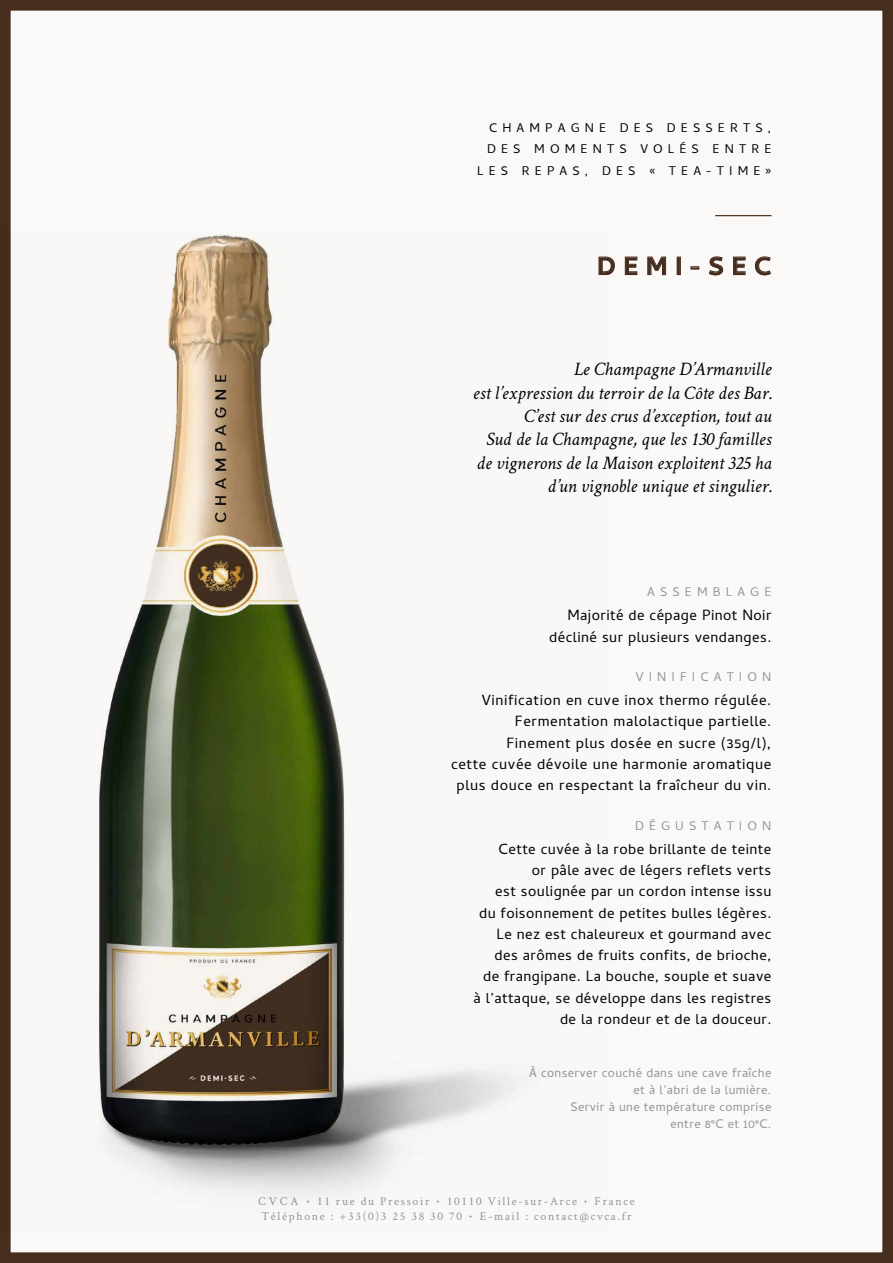
<style>
.page{position:relative;width:893px;height:1263px;background:#faf9f8}
.page>*{position:absolute;margin:0;border:0;box-sizing:border-box;transform-origin:0 0}
.t1{font:700 25.5px "Cambay";letter-spacing:.3em;color:#472d1d}
.t2{font:italic 19.2px/23.4px "Crimson Text";color:#000;text-align:right}
.t3{font:15px/21.3px "Cambay";letter-spacing:.03em;color:#000;text-align:right}
.t4{font:12.75px/17px "Cambay";letter-spacing:.03em;color:#969495;text-align:right}
.t5{font:12.75px/21.3px "Cambay";letter-spacing:.4em;color:#000;text-align:right}
.t6{font:12.75px "Cambay";letter-spacing:.4em;color:#969495}
.t7{font:12px/15.6px "Crimson Text";letter-spacing:.14em;color:#969495}
.s1{font-family:"Cambay"}
</style>
<div class="page">
<svg style="left:610px;top:257px;width:5px;height:17px"></svg>
<svg style="left:624px;top:256px;width:14px;height:19px"></svg>
<svg style="left:647px;top:256px;width:19px;height:19px"></svg>
<div style="left:677px;top:257px;width:4px;height:18px;border:1px solid #472d1d"></div>
<svg style="left:691px;top:266px;width:8px;height:3px"></svg>
<svg style="left:708px;top:256px;width:16px;height:20px"></svg>
<svg style="left:733px;top:256px;width:13px;height:19px"></svg>
<svg style="left:755px;top:256px;width:16px;height:20px"></svg>
<hr style="left:715px;top:215px;width:56px;height:1px;background:#472d1d">
<div style="left:0;top:0;width:893px;height:1263px;border:11px solid #472d1d"></div>
<img style="left:0;top:228px;width:610px;height:1005px">
<p class="t5" style="left:477px;top:117px;width:296px">CHAMPAGNE DES DESSERTS,<br>DES MOMENTS VOLÉS ENTRE<br>LES REPAS, DES « TEA-TIME»</p>
<h1 class="t1" style="left:597px;top:251px;width:176px">DEMI-SEC</h1>
<p class="t2" style="left:473px;top:358px;width:300px">Le Champagne D’Armanville<br>est l’expression du terroir de la Côte des Bar.<br>C’est sur des crus d’exception, tout au<br>Sud de la Champagne, que les 130 familles de vignerons de la Maison exploitent 325 ha d’un vignoble unique et singulier.</p>
<p class="t6" style="left:647px;top:584px;width:126px">ASSEMBLAGE</p>
<p class="t3" style="left:549px;top:604px;width:224px">Majorité de cépage Pinot Noir décliné sur plusieurs vendanges.</p>
<p class="t6" style="left:636px;top:669px;width:137px">VINIFICATION</p>
<p class="t3" style="left:451px;top:689px;width:322px">Vinification en cuve inox thermo régulée.<br>Fermentation malolactique partielle.<br>Finement plus dosée en sucre (35g/l),<br>cette cuvée dévoile une harmonie aromatique plus douce en respectant la fraîcheur du vin.</p>
<p class="t6" style="left:635px;top:818px;width:138px">DÉGUSTATION</p>
<p class="t3" style="left:473px;top:838px;width:299px">Cette cuvée à la robe brillante de teinte<br>or pâle avec de légers reflets verts<br>est soulignée par un cordon intense issu<br>du foisonnement de petites bulles légères.<br>Le nez est chaleureux et gourmand avec des arômes de fruits confits, de brioche,<br>de frangipane. La bouche, souple et suave à l’attaque, se développe dans les registres de la rondeur et de la douceur.</p>
<p class="t4" style="left:529px;top:1064px;width:244px">À conserver couché dans une cave fraîche et à l’abri de la lumière.<br>Servir à une température comprise<br>entre 8°C et 10°C.</p>
<p class="t7" style="left:258px;top:1193px;width:378px">CVCA <span class="s1">∙</span> 11 rue du Pressoir <span class="s1">∙</span> 10110 Ville-sur-Arce <span class="s1">∙</span> France<br>Téléphone : +33(0)3 25 38 30 70 <span class="s1">∙</span> E-mail : contact@cvca.fr</p>
</div>
